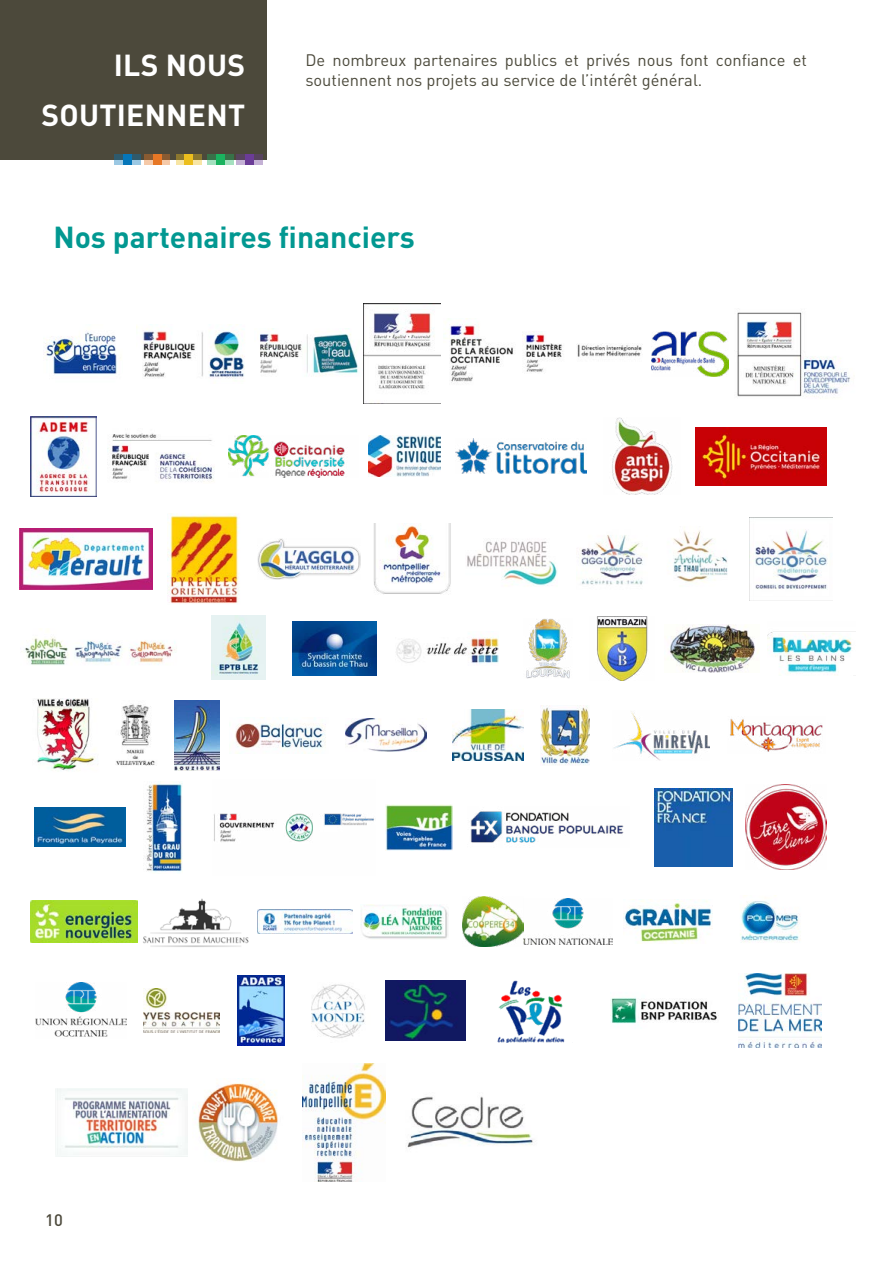
<style>
.page{position:relative;width:893px;height:1263px;background:#fff}
.page>*{position:absolute;margin:0;border:0;box-sizing:border-box;transform-origin:0 0}
.t1{font:700 30px "DINOT";color:#029891}
.t2{font:700 30px/49.5px "DINOT";letter-spacing:.01em;color:#fff;text-align:right}
.t3{font:16.5px/19.5px "DINOT";color:#4c4a3c}
.t4{font:500 16.5px "DINOT";color:#4c493b}
</style>
<div class="page">
<img style="left:143px;top:781px;width:40px;height:92px">
<div style="left:0;top:0;width:266px;height:160px;background:#4c493b"></div>
<div style="left:245px;top:154px;width:9px;height:11px;background:#6b3c97"></div>
<svg style="left:236px;top:154px;width:9px;height:11px"></svg>
<svg style="left:254px;top:154px;width:9px;height:11px"></svg>
<div style="left:216px;top:154px;width:9px;height:11px;background:#1ab35f"></div>
<svg style="left:207px;top:154px;width:9px;height:11px"></svg>
<svg style="left:225px;top:154px;width:9px;height:11px"></svg>
<div style="left:184px;top:154px;width:9px;height:11px;background:#ecbe1d"></div>
<svg style="left:176px;top:154px;width:8px;height:11px"></svg>
<svg style="left:193px;top:154px;width:9px;height:11px"></svg>
<div style="left:153px;top:154px;width:8px;height:11px;background:#e77725"></div>
<svg style="left:144px;top:154px;width:9px;height:11px"></svg>
<svg style="left:161px;top:154px;width:9px;height:11px"></svg>
<div style="left:123px;top:154px;width:9px;height:11px;background:#0576b9"></div>
<svg style="left:114px;top:154px;width:9px;height:11px"></svg>
<svg style="left:132px;top:154px;width:9px;height:11px"></svg>
<img style="left:696px;top:427px;width:131px;height:58px">
<img style="left:143px;top:324px;width:102px;height:55px">
<img style="left:260px;top:333px;width:98px;height:43px">
<img style="left:363px;top:304px;width:78px;height:99px">
<img style="left:107px;top:433px;width:108px;height:49px">
<img style="left:445px;top:324px;width:68px;height:59px">
<img style="left:737px;top:312px;width:114px;height:85px">
<img style="left:30px;top:416px;width:67px;height:80px">
<img style="left:19px;top:529px;width:133px;height:60px">
<img style="left:168px;top:513px;width:71px;height:91px">
<img style="left:522px;top:332px;width:121px;height:41px">
<img style="left:228px;top:435px;width:117px;height:42px">
<img style="left:673px;top:530px;width:55px;height:52px">
<img style="left:651px;top:331px;width:78px;height:45px">
<img style="left:368px;top:436px;width:73px;height:41px">
<img style="left:257px;top:538px;width:103px;height:42px">
<img style="left:373px;top:524px;width:78px;height:70px">
<img style="left:467px;top:539px;width:90px;height:47px">
<img style="left:612px;top:418px;width:61px;height:76px">
<img style="left:579px;top:535px;width:64px;height:50px">
<img style="left:749px;top:517px;width:83px;height:83px">
<img style="left:25px;top:637px;width:150px;height:28px">
<img style="left:211px;top:615px;width:55px;height:64px">
<img style="left:456px;top:439px;width:130px;height:35px">
<img style="left:293px;top:621px;width:83px;height:55px">
<img style="left:767px;top:631px;width:89px;height:43px">
<img style="left:37px;top:699px;width:58px;height:72px">
<img style="left:116px;top:704px;width:39px;height:62px">
<img style="left:175px;top:700px;width:44px;height:71px">
<img style="left:396px;top:638px;width:102px;height:26px">
<img style="left:526px;top:619px;width:44px;height:60px">
<img style="left:597px;top:616px;width:51px;height:65px">
<img style="left:667px;top:624px;width:92px;height:49px">
<img style="left:235px;top:717px;width:91px;height:36px">
<img style="left:345px;top:719px;width:82px;height:33px">
<img style="left:452px;top:710px;width:72px;height:51px">
<img style="left:540px;top:705px;width:50px;height:60px">
<img style="left:35px;top:807px;width:91px;height:40px">
<img style="left:614px;top:711px;width:96px;height:49px">
<img style="left:730px;top:718px;width:93px;height:34px">
<img style="left:470px;top:811px;width:154px;height:32px">
<img style="left:654px;top:788px;width:78px;height:78px">
<img style="left:30px;top:901px;width:108px;height:41px">
<img style="left:257px;top:910px;width:96px;height:23px">
<img style="left:746px;top:784px;width:81px;height:85px">
<img style="left:360px;top:904px;width:89px;height:35px">
<img style="left:462px;top:896px;width:62px;height:50px">
<img style="left:524px;top:898px;width:89px;height:47px">
<img style="left:623px;top:899px;width:89px;height:45px">
<img style="left:740px;top:895px;width:60px;height:47px">
<img style="left:36px;top:982px;width:90px;height:55px">
<img style="left:238px;top:975px;width:47px;height:71px">
<img style="left:311px;top:984px;width:54px;height:54px">
<img style="left:386px;top:980px;width:79px;height:61px">
<img style="left:497px;top:980px;width:68px;height:63px">
<img style="left:144px;top:988px;width:76px;height:45px">
<img style="left:386px;top:804px;width:66px;height:46px">
<img style="left:44px;top:332px;width:77px;height:42px">
<img style="left:214px;top:813px;width:160px;height:29px">
<img style="left:611px;top:997px;width:106px;height:27px">
<img style="left:738px;top:973px;width:84px;height:75px">
<img style="left:56px;top:1088px;width:132px;height:67px">
<img style="left:194px;top:1083px;width:84px;height:79px">
<img style="left:303px;top:1064px;width:82px;height:117px">
<img style="left:143px;top:898px;width:106px;height:49px">
<img style="left:407px;top:1096px;width:126px;height:52px">
<h1 class="t2" style="left:41px;top:39px;width:205px">ILS NOUS<br>SOUTIENNENT</h1>
<p class="t3" style="left:305px;top:50px;width:503px">De nombreux partenaires publics et privés nous font confiance et soutiennent nos projets au service de l’intérêt général.</p>
<h1 class="t1" style="left:53px;top:217px;width:363px">Nos partenaires financiers</h1>
<p class="t4" style="left:45px;top:1208px;width:19px">10</p>
</div>
